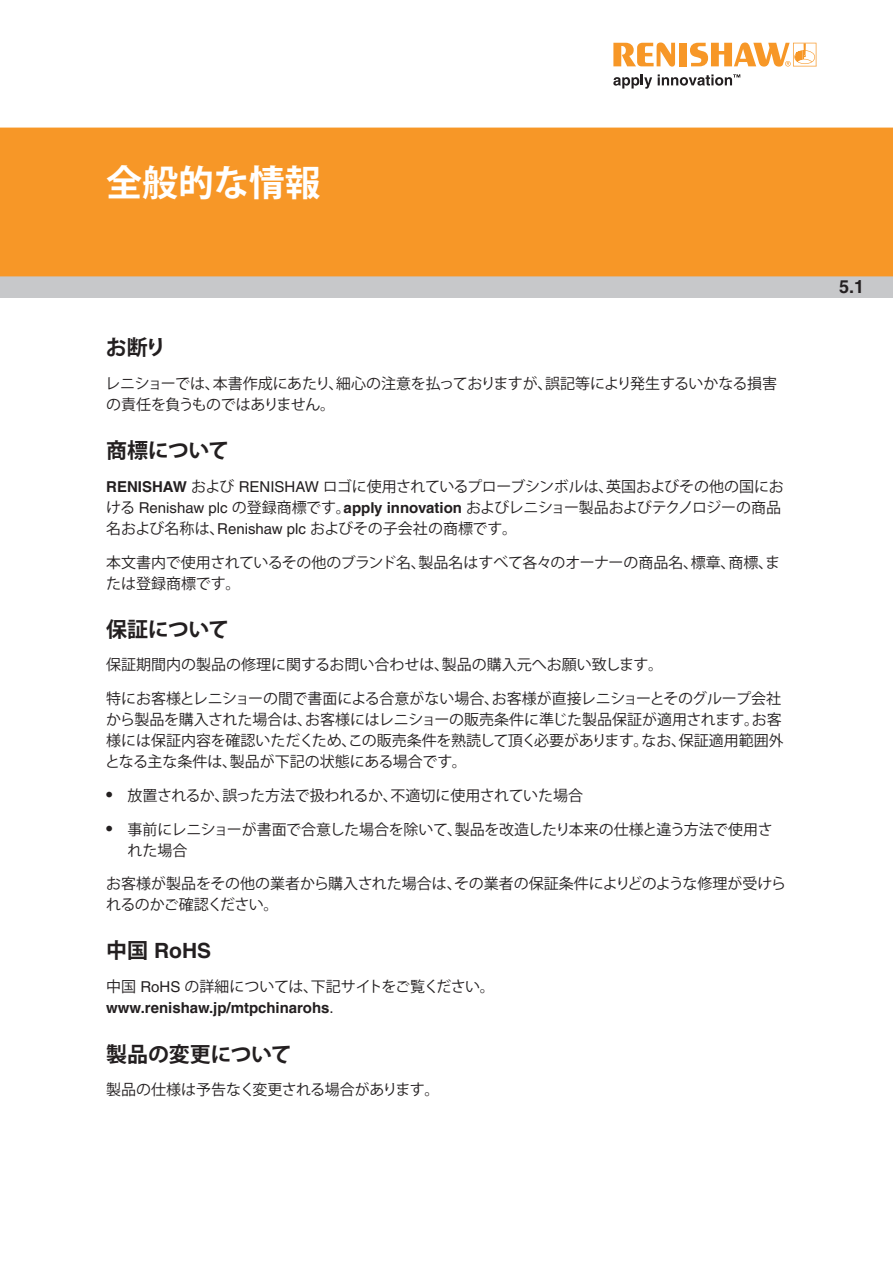
<style>
.page{position:relative;width:893px;height:1263px;background:#fff}
.page>*{position:absolute;margin:0;border:0;box-sizing:border-box;transform-origin:0 0}
.Section_Header{font:700 36px "Koz Go Std";color:#fff}
.Heading_1{font:700 21px "Koz Go Std";letter-spacing:-.02em;color:#231f20}
.Heading_1-2{font:700 21px "Helvetica LT Pro";color:#231f20}
.t1{font:700 18px "Helvetica LT Pro";color:#231f20}
.Body_Text_10pt{font:15px/21px "Koz Go Std";color:#231f20}
.Body_Text_10pt-2{font:15px/21px "Koz Go Std";letter-spacing:-.02em;color:#231f20}
.Body_Text_10pt-3{font:700 15px "Helvetica LT Pro";color:#231f20}
.s1{font-family:"Helvetica LT Pro";font-weight:700}
.s2{font-family:"Helvetica LT Pro"}
.s3{font-family:"Helvetica LT Pro";font-size:18px}
.s4{font-family:"Koz Go Std"}
.s5{font-weight:400}
</style>
<div class="page">
<svg style="left:613px;top:75px;width:39px;height:14px"></svg>
<svg style="left:613px;top:43px;width:62px;height:24px"></svg>
<div style="left:679px;top:43px;width:8px;height:23px;background:#f79727"></div>
<svg style="left:690px;top:43px;width:126px;height:24px"></svg>
<svg style="left:658px;top:74px;width:82px;height:12px"></svg>
<div style="left:0;top:276px;width:893px;height:22px;background:#c7c8ca"></div>
<div style="left:0;top:128px;width:893px;height:148px;background:#f79727"></div>
<p class="Section_Header" style="left:106px;top:160px;width:216px">全般的な情報</p>
<p class="Heading_1" style="left:106px;top:334px;width:62px">お断り</p>
<p class="Body_Text_10pt-2" style="left:105px;top:374px;width:673px">レニショーでは、本書作成にあたり、細心の注意を払っておりますが、誤記等により発生するいかなる損害の責任を負うものではありません。</p>
<p class="Heading_1" style="left:106px;top:437px;width:124px">商標について</p>
<p class="Body_Text_10pt-2" style="left:106px;top:476px;width:679px"><span class="s1">RENISHAW</span> および <span class="s2">RENISHAW</span> ロゴに使用されているプローブシンボルは、英国およびその他の国における <span class="s2">Renishaw plc</span> の登録商標です。<span class="s1">apply innovation</span> およびレニショー製品およびテクノロジーの商品名および名称は、<span class="s2">Renishaw plc</span> およびその子会社の商標です。</p>
<p class="Body_Text_10pt" style="left:106px;top:552px;width:675px">本文書内で使用されているその他のブランド名、製品名はすべて各々のオーナーの商品名、標章、商標、または登録商標です。</p>
<p class="Heading_1" style="left:106px;top:615px;width:124px">保証について</p>
<p class="Body_Text_10pt" style="left:106px;top:655px;width:558px">保証期間内の製品の修理に関するお問い合わせは、製品の購入元へお願い致します。</p>
<p class="Body_Text_10pt" style="left:105px;top:689px;width:680px">特にお客様とレニショーの間で書面による合意がない場合、お客様が直接レニショーとそのグループ会社から製品を購入された場合は、お客様にはレニショーの販売条件に準じた製品保証が適用されます。お客様には保証内容を確認いただくため、この販売条件を熟読して頂く必要があります。なお、保証適用範囲外となる主な条件は、製品が下記の状態にある場合です。</p>
<p class="Body_Text_10pt" style="left:106px;top:785px;width:478px"><span class="s3">•</span> 放置されるか、誤った方法で扱われるか、不適切に使用されていた場合</p>
<p class="Body_Text_10pt" style="left:128px;top:819px;width:647px;text-indent:-21px"><span class="s3">•</span> 事前にレニショーが書面で合意した場合を除いて、製品を改造したり本来の仕様と違う方法で使用された場合</p>
<p class="Body_Text_10pt" style="left:106px;top:874px;width:681px">お客様が製品をその他の業者から購入された場合は、その業者の保証条件によりどのような修理が受けられるのかご確認ください。</p>
<p class="Heading_1-2" style="left:106px;top:938px;width:107px"><span class="s4">中国</span> RoHS</p>
<p class="Body_Text_10pt-2" style="left:106px;top:977px;width:390px">中国 <span class="s2">RoHS</span> の詳細については、下記サイトをご覧ください。</p>
<p class="Body_Text_10pt-3" style="left:106px;top:999px;width:229px">www.renishaw.jp/mtpchinarohs<span class="s5">.</span></p>
<p class="Heading_1" style="left:106px;top:1040px;width:187px">製品の変更について</p>
<p class="Body_Text_10pt" style="left:106px;top:1080px;width:335px">製品の仕様は予告なく変更される場合があります。</p>
<p class="t1" style="left:839px;top:275px;width:27px">5.1</p>
</div>
